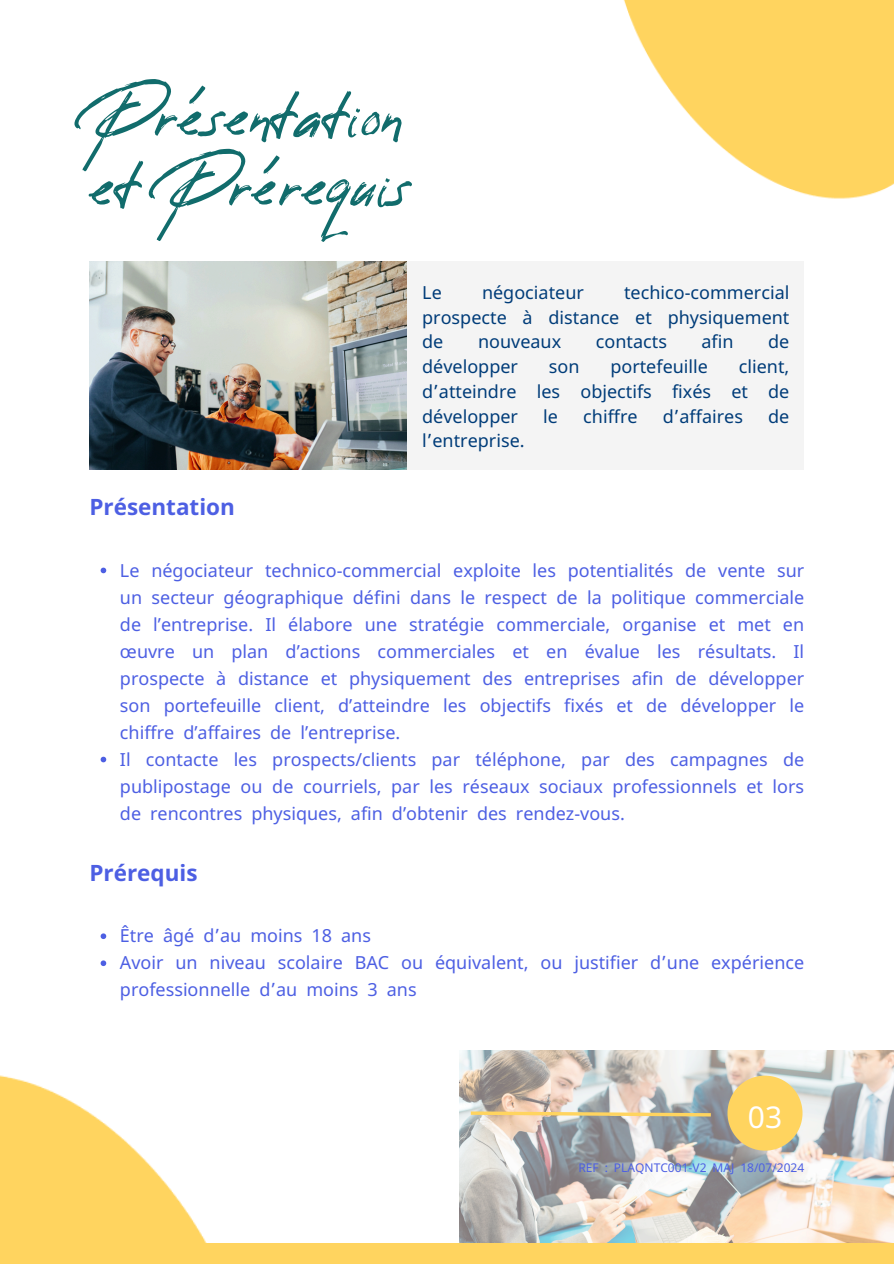
<style>
.page{position:relative;width:894px;height:1264px;background:#fff}
.page>*{position:absolute;margin:0;border:0;box-sizing:border-box;transform-origin:0 0}
.t1{font:54px/69.8px "Reey";color:#116c6c}
.t2{font:30px "Noto Sans";color:#fff}
.t3{font:700 22.5px "Noto Sans";color:#4d5fe3}
.t4{font:18px/27px "Noto Sans";color:#4d5fe3}
.t5{font:18px/24.8px "Noto Sans";color:#003c79;text-align:justify}
.t6{font:12px "Noto Sans";color:#4d5fe3}
.s1{font-family:"Noto Sans Gurmukhi"}
</style>
<div class="page">
<div style="left:407px;top:261px;width:396px;height:208px;background:#f4f4f4"></div>
<img style="left:459px;top:1050px;width:434px;height:193px">
<svg style="left:727px;top:1075px;width:75px;height:75px;background:#f0cf73"></svg>
<img style="left:623px;top:0;width:270px;height:199px">
<img style="left:0;top:1075px;width:207px;height:168px">
<svg style="left:101px;top:567px;width:5px;height:6px"></svg>
<svg style="left:101px;top:756px;width:5px;height:6px"></svg>
<svg style="left:101px;top:933px;width:5px;height:6px"></svg>
<svg style="left:101px;top:960px;width:5px;height:6px"></svg>
<div style="left:0;top:1243px;width:893px;height:20px;background:#ffd45f"></div>
<svg style="left:467px;top:1109px;width:247px;height:9px;background:#d7c498"></svg>
<img style="left:89px;top:261px;width:318px;height:208px">
<h3 class="t1" style="left:89px;top:84px;width:322px">Présentation et Prérequis</h3>
<p class="t5" style="left:422px;top:279px;width:21px">Le</p>
<p class="t5" style="left:482px;top:279px;width:103px">négociateur</p>
<p class="t5" style="left:422px;top:279px;width:368px;text-indent:202px">techico-commercial prospecte à distance et physiquement de</p>
<p class="t5" style="left:478px;top:329px;width:85px">nouveaux</p>
<p class="t5" style="left:595px;top:329px;width:73px">contacts</p>
<p class="t5" style="left:701px;top:329px;width:34px">afin</p>
<p class="t5" style="left:768px;top:329px;width:23px">de</p>
<p class="t5" style="left:422px;top:354px;width:97px">développer</p>
<p class="t5" style="left:548px;top:354px;width:32px">son</p>
<p class="t5" style="left:610px;top:354px;width:99px">portefeuille</p>
<p class="t5" style="left:422px;top:354px;width:368px;text-indent:316px">client, d<span class="s1">’</span>atteindre les objectifs fixés et de développer</p>
<p class="t5" style="left:543px;top:403px;width:16px">le</p>
<p class="t5" style="left:583px;top:403px;width:56px">chiffre</p>
<p class="t5" style="left:662px;top:403px;width:82px">d<span class="s1">’</span>affaires</p>
<p class="t5" style="left:768px;top:403px;width:23px">de</p>
<p class="t5" style="left:422px;top:428px;width:104px">l<span class="s1">’</span>entreprise.</p>
<p class="t3" style="left:89px;top:490px;width:147px">Présentation</p>
<p class="t4" style="left:120px;top:556px;width:685px;text-align:justify">Le négociateur technico-commercial exploite les potentialités de vente sur un secteur géographique défini dans le respect de la politique commerciale de l’entreprise. Il élabore une stratégie commerciale, organise et met en œuvre un plan d’actions commerciales et en évalue les résultats. Il prospecte à distance et physiquement des entreprises afin de développer son portefeuille client, d’atteindre les objectifs fixés et de développer le chiffre d’affaires de</p>
<h2 class="t4" style="left:120px;top:718px;width:685px;text-indent:180px">l’entreprise.<br>Il contacte les prospects/clients par téléphone, par des campagnes de publipostage ou de courriels, par les réseaux sociaux professionnels et lors de rencontres physiques, afin d’obtenir des rendez-vous.</h2>
<p class="t3" style="left:89px;top:856px;width:110px">Prérequis</p>
<p class="t4" style="left:120px;top:921px;width:252px">Être âgé d<span class="s1">’</span>au moins 18 ans</p>
<p class="t4" style="left:120px;top:948px;width:685px">Avoir un niveau scolaire BAC ou équivalent, ou justifier d<span class="s1">’</span>une expérience professionnelle d<span class="s1">’</span>au moins 3</p>
<p class="t4" style="left:387px;top:975px;width:31px">ans</p>
<h2 class="t2" style="left:747px;top:1095px;width:36px">03</h2>
<p class="t6" style="left:578px;top:1158px;width:227px">REF : PLAQNTC001-V2 MAJ 18/07/2024</p>
</div>
